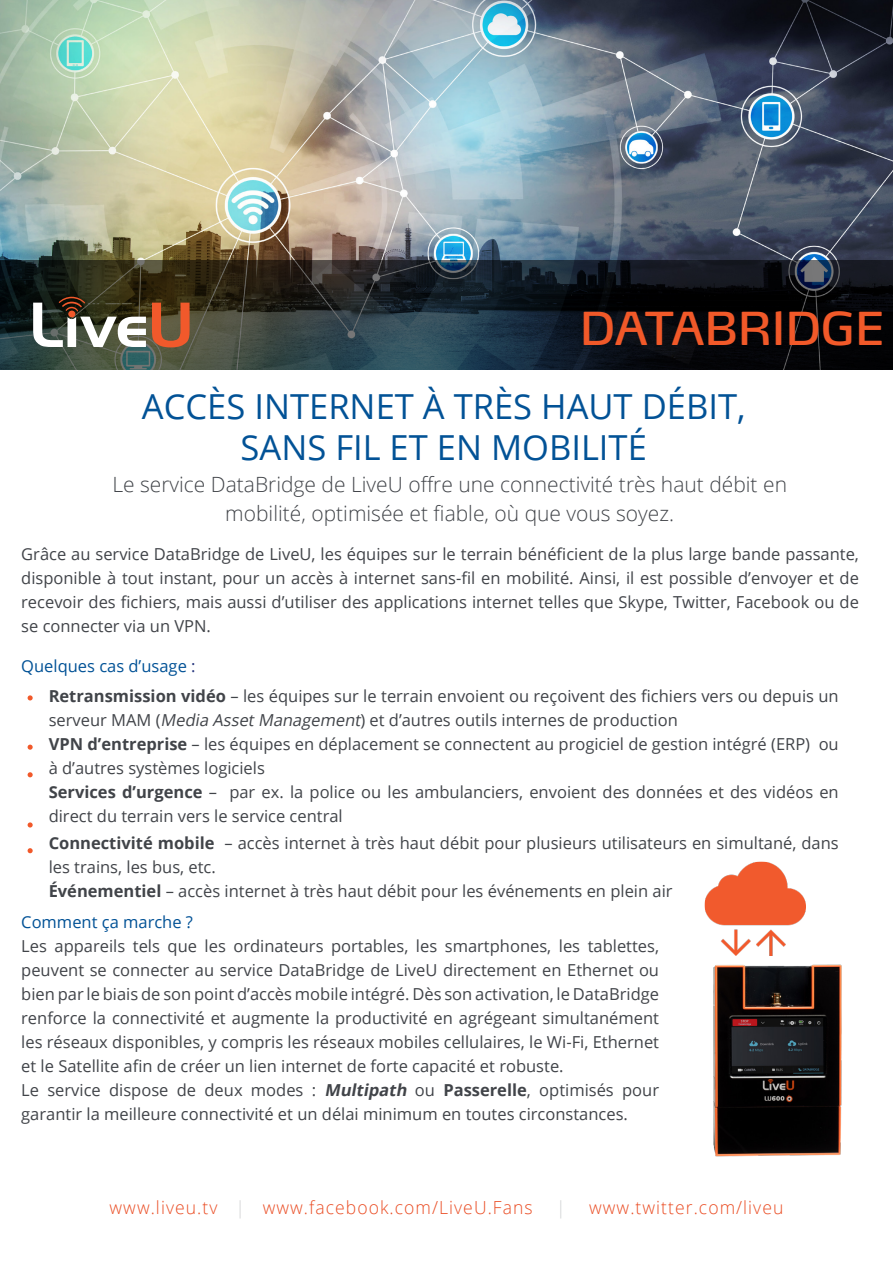
<style>
.page{position:relative;width:893px;height:1263px;background:#fff}
.page>*{position:absolute;margin:0;border:0;box-sizing:border-box;transform-origin:0 0}
.t1{font:45px "Max TF";color:#f15929}
.t2{font:34.5px "Open Sans";color:#025296}
.t3{font:300 21px/28.8px "Open Sans";color:#414449;text-align:center}
.t4{font:300 18px "Open Sans";letter-spacing:.06em;color:#ea4d24}
.t5{font:300 18px "Open Sans";color:#d1d2d4}
.t6{font:16.5px/24px "Open Sans";color:#414449}
.t7{font:16.5px "Open Sans";color:#025296}
.t8{font:italic 16.5px "Open Sans";color:#414449}
.t9{font:700 16.5px "Open Sans";color:#414449}
.t10{font:italic 700 16.5px "Open Sans";color:#414449}
.s1{color:#27377e}
.s2{font-weight:700}
.s3{font-style:normal}
.s4{font-weight:400;font-style:normal}
.s5{font-weight:400}
</style>
<div class="page">
<img style="left:713px;top:964px;width:129px;height:193px">
<img style="left:0;top:0;width:893px;height:260px">
<svg style="left:0;top:260px;width:893px;height:109px;background:#1d2527"></svg>
<svg style="left:152px;top:303px;width:38px;height:44px;background:#a5542f"></svg>
<svg style="left:33px;top:297px;width:113px;height:50px"></svg>
<img style="left:704px;top:861px;width:102px;height:95px">
<svg style="left:28px;top:695px;width:5px;height:5px"></svg>
<svg style="left:28px;top:745px;width:5px;height:5px"></svg>
<svg style="left:28px;top:772px;width:5px;height:5px"></svg>
<svg style="left:28px;top:822px;width:5px;height:5px"></svg>
<svg style="left:28px;top:848px;width:5px;height:5px"></svg>
<p class="t1" style="left:580px;top:300px;width:306px">DATABRIDGE</p>
<p class="t2" style="left:142px;top:383px;width:605px">ACCÈS INTERNET À TRÈS HAUT DÉBIT,</p>
<p class="t2" style="left:241px;top:424px;width:408px">SANS FIL ET EN MOBILITÉ</p>
<p class="t3" style="left:112px;top:470px;width:676px">Le service DataBridge de LiveU offre une connectivité très haut débit en mobilité, optimisée et fiable, où que vous soyez.</p>
<p class="t6" style="left:21px;top:541px;width:839px;text-align:justify">Grâce au service DataBridge de LiveU, les équipes sur le terrain bénéficient de la plus large bande passante, disponible à tout instant, pour un accès à internet sans-fil en mobilité. Ainsi, il est possible d’envoyer et de recevoir des fichiers, mais aussi d’utiliser des applications internet telles que Skype, Twitter, Facebook ou de se connecter via un VPN.</p>
<p class="t7" style="left:21px;top:655px;width:176px">Quelques cas d’usage <span class="s1">:</span></p>
<p class="t6" style="left:360px;top:684px;width:480px;text-indent:-312px"><span class="s2">Retransmission vidéo</span> – les équipes sur le terrain envoient ou reçoivent des fichiers vers ou depuis un ) et d’autres outils internes de production</p>
<p class="t8" style="left:49px;top:709px;width:317px"><span class="s3">s e rve u r M A M (</span> Media Asset Management</p>
<p class="t6" style="left:49px;top:732px;width:763px"><span class="s2">VPN d’entreprise</span> – les équipes en déplacement se connectent au progiciel de gestion intégré (ERP)<br>dà ’autres systèmes logiciels</p>
<p class="t6" style="left:229px;top:780px;width:611px">par ex. la police ou les ambulanciers, envoient des données et des vidéos en</p>
<p class="t6" style="left:819px;top:732px;width:22px">ou</p>
<p class="t6" style="left:49px;top:780px;width:296px"><span class="s2">Services d’urgence</span> –<br>direct du terrain vers le service central</p>
<p class="t6" style="left:224px;top:831px;width:616px">– accès internet à très haut débit pour plusieurs utilisateurs en simultané, dans</p>
<p class="t6" style="left:49px;top:831px;width:169px"><span class="s2">Connectivité mobile </span>les trains, les bus, etc.</p>
<p class="t6" style="left:49px;top:879px;width:625px"><span class="s2">Événementiel</span> – accès internet à très haut débit pour les événements en plein air</p>
<p class="t7" style="left:21px;top:911px;width:173px">Comment ça marche ?</p>
<p class="t6" style="left:588px;top:934px;width:73px">tablettes,</p>
<p class="t6" style="left:55px;top:934px;width:72px">appareils</p>
<p class="t6" style="left:133px;top:934px;width:29px">tels</p>
<p class="t6" style="left:205px;top:934px;width:23px">les</p>
<p class="t6" style="left:233px;top:934px;width:92px">ordinateurs</p>
<p class="t6" style="left:331px;top:934px;width:79px">portables,</p>
<p class="t6" style="left:416px;top:934px;width:23px">les</p>
<p class="t6" style="left:445px;top:934px;width:108px">smartphones,</p>
<p class="t6" style="left:559px;top:934px;width:23px">les</p>
<p class="t6" style="left:21px;top:934px;width:639px">Les<br>peuvent se connecter au service DataBridge de LiveU directement en Ethernet ou bien par le biais de son point d’accès mobile intégré. Dès son activation le, DataBridge renforce la connectivité et augmente la productivité en agrégeant simultanément les réseaux disponibles y, compris les réseaux mobiles cellulaires le, Wi-Fi, Ethernet et le Satellite afin de créer un lien internet de forte capacité et robuste.</p>
<p class="t6" style="left:622px;top:1078px;width:38px">pour</p>
<p class="t6" style="left:168px;top:934px;width:31px">que</p>
<p class="t6" style="left:539px;top:1078px;width:76px">optimisés</p>
<p class="t6" style="left:109px;top:1078px;width:61px">dispose</p>
<p class="t6" style="left:177px;top:1078px;width:21px">de</p>
<p class="t6" style="left:204px;top:1078px;width:40px">deux</p>
<p class="t6" style="left:251px;top:1078px;width:54px">modes</p>
<p class="t10" style="left:325px;top:1078px;width:112px">Multipath <span class="s4">o u</span></p>
<p class="t9" style="left:443px;top:1078px;width:89px">Passerelle<span class="s5">,</span></p>
<p class="t6" style="left:47px;top:1078px;width:55px">service</p>
<p class="t6" style="left:21px;top:1078px;width:608px">Le<br>garantir la meilleure connectivité et un délai minimum en toutes circonstances.</p>
<p class="t6" style="left:312px;top:1078px;width:6px">:</p>
<p class="t4" style="left:110px;top:1195px;width:109px">www.liveu.tv</p>
<p class="t5" style="left:235px;top:1195px;width:11px">|</p>
<p class="t4" style="left:263px;top:1195px;width:271px">www.facebook.com/LiveU.Fans</p>
<p class="t5" style="left:556px;top:1195px;width:11px">|</p>
<p class="t4" style="left:589px;top:1195px;width:196px">www.twitter.com/liveu</p>
</div>
